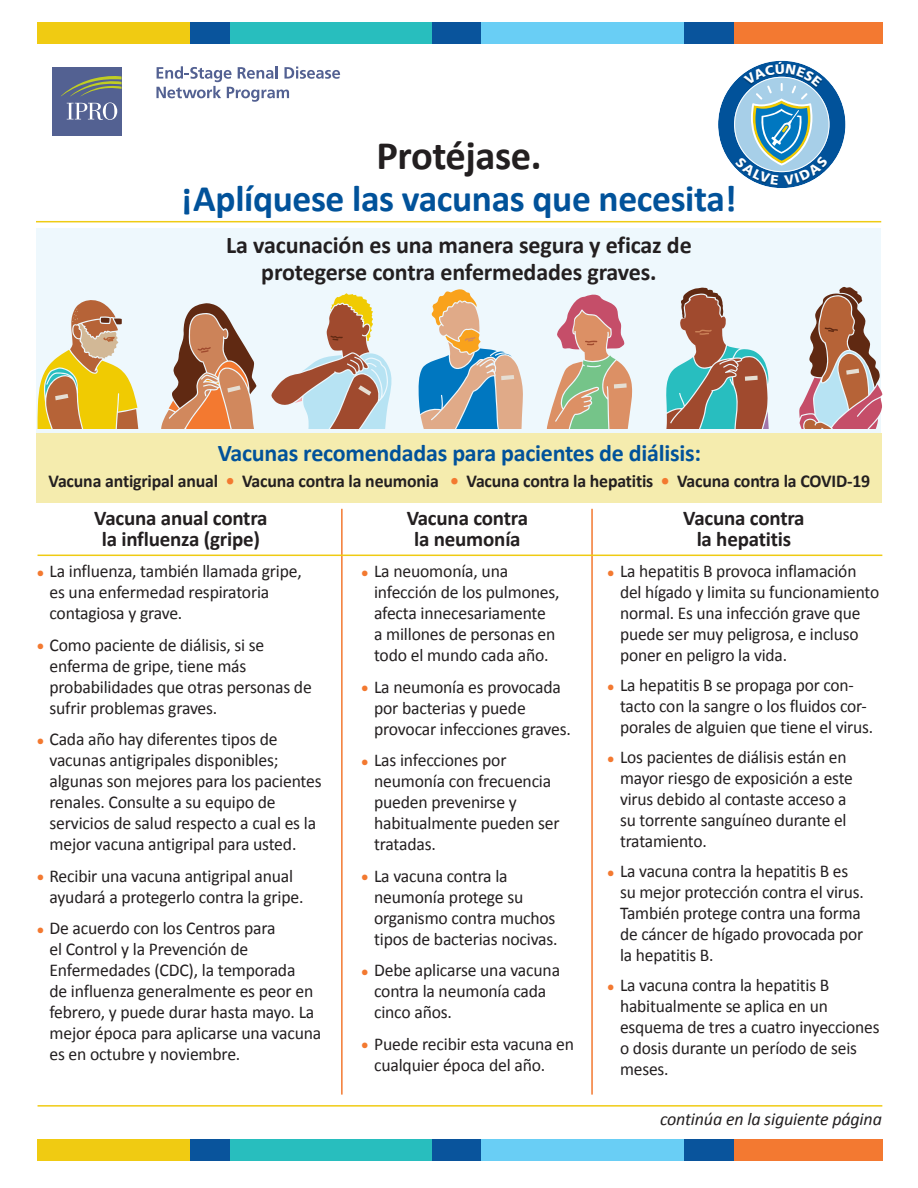
<style>
.page{position:relative;width:918px;height:1188px;background:#fff}
.page>*{position:absolute;margin:0;border:0;box-sizing:border-box;transform-origin:0 0}
.t1{font:700 40.5px "Calibri";letter-spacing:-.01em;color:#231f20}
.t2{font:700 37.5px "Calibri";letter-spacing:-.01em;color:#01529a}
.Subhead_1{font:700 24px/27px "Calibri";letter-spacing:-.005em;color:#231f20;text-align:center}
.Subhead_2{font:700 24px "Calibri";letter-spacing:-.01em;color:#01529a}
.Subhead__3{font:700 21px/21px "Calibri";letter-spacing:-.01em;color:#231f20;text-align:center}
.Subhead_1-2{font:700 18.15px "Calibri";letter-spacing:-.01em;color:#231f20}
.t3{font:18px/21px "Calibri";letter-spacing:-.01em;color:#231f20}
.t4{font:italic 18px "Calibri";letter-spacing:-.01em;color:#231f20}
.s1{color:#f37930}
</style>
<div class="page">
<div style="left:37px;top:23px;width:154px;height:21px;background:#f0cb12"></div>
<div style="left:733px;top:23px;width:149px;height:21px;background:#f37931"></div>
<div style="left:191px;top:23px;width:49px;height:21px;background:#09549c"></div>
<div style="left:231px;top:23px;width:202px;height:21px;background:#28bebe"></div>
<div style="left:433px;top:23px;width:49px;height:21px;background:#09549c"></div>
<div style="left:482px;top:23px;width:202px;height:21px;background:#69cef5"></div>
<div style="left:684px;top:23px;width:49px;height:21px;background:#09549c"></div>
<div style="left:37px;top:1139px;width:154px;height:21px;background:#f0cb12"></div>
<div style="left:733px;top:1139px;width:149px;height:21px;background:#f37931"></div>
<div style="left:191px;top:1139px;width:49px;height:21px;background:#09549c"></div>
<div style="left:231px;top:1139px;width:202px;height:21px;background:#28bebe"></div>
<div style="left:433px;top:1139px;width:49px;height:21px;background:#09549c"></div>
<div style="left:482px;top:1139px;width:202px;height:21px;background:#69cef5"></div>
<div style="left:684px;top:1139px;width:49px;height:21px;background:#09549c"></div>
<div style="left:37px;top:228px;width:844px;height:207px;background:#eef8fd"></div>
<svg style="left:418px;top:289px;width:105px;height:139px"></svg>
<svg style="left:271px;top:293px;width:121px;height:135px"></svg>
<svg style="left:161px;top:303px;width:96px;height:125px"></svg>
<svg style="left:666px;top:288px;width:103px;height:140px"></svg>
<svg style="left:799px;top:287px;width:83px;height:141px"></svg>
<svg style="left:547px;top:294px;width:85px;height:134px"></svg>
<svg style="left:38px;top:300px;width:101px;height:128px"></svg>
<hr style="left:36px;top:221px;width:845px;height:1px;background:#efcb13">
<div style="left:52px;top:67px;width:70px;height:68px;background:#536192"></div>
<svg style="left:61px;top:76px;width:61px;height:44px"></svg>
<svg style="left:156px;top:66px;width:184px;height:36px"></svg>
<div style="left:37px;top:434px;width:845px;height:69px;background:#f5ecae"></div>
<hr style="left:341px;top:509px;width:2px;height:586px;background:#f37930">
<hr style="left:591px;top:509px;width:2px;height:586px;background:#f37930">
<hr style="left:38px;top:555px;width:844px;height:1px;background:#efcb13">
<hr style="left:38px;top:1105px;width:844px;height:2px;background:#efcb13">
<svg style="left:718px;top:60px;width:128px;height:128px"></svg>
<h1 class="t1" style="left:376px;top:127px;width:167px">Protéjase.</h1>
<h1 class="t2" style="left:181px;top:172px;width:557px">¡Aplíquese las vacunas que necesita!</h1>
<p class="Subhead_1" style="left:226px;top:231px;width:467px">La vacunación es una manera segura y eficaz de protegerse contra enfermedades graves.</p>
<p class="Subhead_2" style="left:218px;top:436px;width:485px">Vacunas recomendadas para pacientes de diálisis:</p>
<p class="Subhead_1-2" style="left:49px;top:468px;width:823px">Vacuna antigripal anual <span class="s1">•</span> Vacuna contra la neumonia <span class="s1">•</span> Vacuna contra la hepatitis <span class="s1">•</span> Vacuna contra la COVID-19</p>
<p class="Subhead__3" style="left:94px;top:506px;width:175px">Vacuna anual contra la influenza (gripe)</p>
<p class="t3" style="left:50px;top:560px;width:254px;text-indent:-14px"><span class="s1">•</span> La influenza, también llamada gripe, es una enfermedad respiratoria contagiosa y grave.</p>
<p class="t3" style="left:50px;top:634px;width:264px;text-indent:-14px"><span class="s1">•</span> Como paciente de diálisis, si se enferma de gripe, tiene más probabilidades que otras personas de sufrir problemas graves.</p>
<p class="t3" style="left:50px;top:728px;width:274px;text-indent:-14px"><span class="s1">•</span> Cada año hay diferentes tipos de vacunas antigripales disponibles; algunas son mejores para los pacientes renales. Consulte a su equipo de servicios de salud respecto a cual es la mejor vacuna antigripal para usted.</p>
<p class="t3" style="left:50px;top:865px;width:256px;text-indent:-14px"><span class="s1">•</span> Recibir una vacuna antigripal anual ayudará a protegerlo contra la gripe.</p>
<p class="t3" style="left:50px;top:917px;width:273px;text-indent:-14px"><span class="s1">•</span> De acuerdo con los Centros para<br>el Control y la Prevención de Enfermedades (CDC), la temporada<br>de influenza generalmente es peor en febrero, y puede durar hasta mayo. La mejor época para aplicarse una vacuna es en octubre y noviembre.</p>
<p class="Subhead__3" style="left:407px;top:506px;width:123px">Vacuna contra la neumonía</p>
<p class="t3" style="left:374px;top:560px;width:187px;text-indent:-14px"><span class="s1">•</span> La neuomonía, una infección de los pulmones, afecta innecesariamente<br>a millones de personas en todo el mundo cada año.</p>
<p class="t3" style="left:374px;top:676px;width:198px;text-indent:-14px"><span class="s1">•</span> La neumonía es provocada por bacterias y puede provocar infecciones graves.</p>
<p class="t3" style="left:374px;top:749px;width:187px;text-indent:-14px"><span class="s1">•</span> Las infecciones por neumonía con frecuencia pueden prevenirse y habitualmente pueden ser tratadas.</p>
<p class="t3" style="left:374px;top:865px;width:185px;text-indent:-14px"><span class="s1">•</span> La vacuna contra la neumonía protege su organismo contra muchos tipos de bacterias nocivas.</p>
<p class="t3" style="left:374px;top:959px;width:188px;text-indent:-14px"><span class="s1">•</span> Debe aplicarse una vacuna contra la neumonía cada cinco años.</p>
<p class="t3" style="left:374px;top:1033px;width:202px;text-indent:-14px"><span class="s1">•</span> Puede recibir esta vacuna en cualquier época del año.</p>
<p class="Subhead__3" style="left:683px;top:506px;width:123px">Vacuna contra la hepatitis</p>
<p class="t3" style="left:620px;top:560px;width:261px;text-indent:-14px"><span class="s1">•</span> La hepatitis B provoca inflamación del hígado y limita su funcionamiento normal. Es una infección grave que puede ser muy peligrosa, e incluso poner en peligro la vida.</p>
<p class="t3" style="left:620px;top:674px;width:255px;text-indent:-14px"><span class="s1">•</span> La hepatitis B se propaga por con&shy;tacto con la sangre o los fluidos cor&shy;porales de alguien que tiene el virus.</p>
<p class="t3" style="left:620px;top:746px;width:234px;text-indent:-14px"><span class="s1">•</span> Los pacientes de diálisis están en mayor riesgo de exposición a este virus debido al contaste acceso a su torrente sanguíneo durante el tratamiento.</p>
<p class="t3" style="left:620px;top:860px;width:245px;text-indent:-14px"><span class="s1">•</span> La vacuna contra la hepatitis B es su mejor protección contra el virus.<br>También protege contra una forma de cáncer de hígado provocada por la hepatitis B.</p>
<p class="t3" style="left:620px;top:974px;width:261px;text-indent:-14px"><span class="s1">•</span> La vacuna contra la hepatitis B habitualmente se aplica en un esquema de tres a cuatro inyecciones o dosis durante un período de seis meses.</p>
<p class="t4" style="left:660px;top:1106px;width:223px">continúa en la siguiente página</p>
</div>
